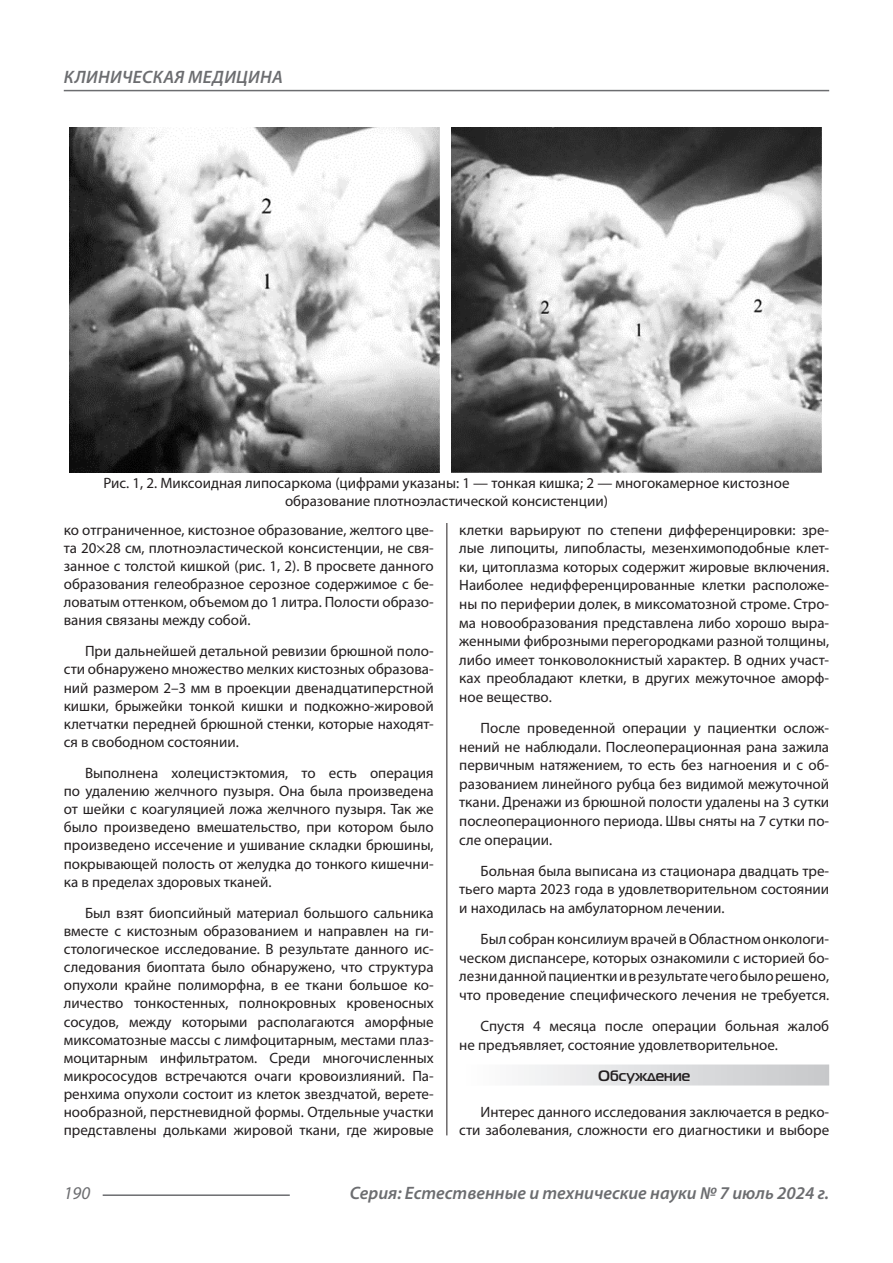
<style>
.page{position:relative;width:893px;height:1263px;background:#fff}
.page>*{position:absolute;margin:0;border:0;box-sizing:border-box;transform-origin:0 0}
.t1{font:italic 600 18px "Myriad Pro";color:#6c6d70}
.t2{font:italic 600 18px "Myriad Pro";letter-spacing:.02em;color:#6c6d70}
.t3{font:italic 18px "Myriad Pro";color:#6c6d70}
.Статья_текст{font:15px/18.1px "Myriad Pro";color:#231f20;text-align:justify}
.Статья_подзаголовок{font:700 15px "Magistral C";color:#231f20}
</style>
<div class="page">
<hr style="left:446px;top:128px;width:1px;height:1007px;background:#231f20">
<hr style="left:103px;top:1194px;width:187px;height:2px;background:#6c6d70">
<hr style="left:64px;top:90px;width:765px;height:1px;background:#6c6d70">
<div style="left:459px;top:1064px;width:370px;height:21px;background:linear-gradient(to right,#fefeff,#c6c8ca)"></div>
<div style="left:440px;top:506px;width:14px;height:17px;background:#fff"></div>
<div style="left:64px;top:128px;width:765px;height:378px;background:#fff"></div>
<img style="left:70px;top:128px;width:370px;height:344px">
<img style="left:452px;top:128px;width:370px;height:344px">
<p class="t2" style="left:64px;top:66px;width:220px">КЛИНИЧЕСКАЯ МЕДИЦИНА</p>
<p class="Статья_текст" style="left:103px;top:474px;width:688px;text-align:center">Рис. 1, 2. Миксоидная липосаркома (цифрами указаны: 1 — тонкая кишка; 2 — многокамерное кистозное образование плотноэластической консистенции)</p>
<p class="Статья_текст" style="left:64px;top:520px;width:371px">ко отграниченное, кистозное образование, желтого цве&shy;та 20×28 см, плотноэластической консистенции, не свя&shy;занное с толстой кишкой (рис. 1, 2). В просвете данного образования гелеобразное серозное содержимое с бе&shy;ловатым оттенком, объемом до 1 литра. Полости образо&shy;вания связаны между собой.</p>
<p class="Статья_текст" style="left:64px;top:642px;width:371px;text-indent:21px">При дальнейшей детальной ревизии брюшной поло&shy;сти обнаружено множество мелких кистозных образова&shy;ний размером 2–3 мм в проекции двенадцатиперстной кишки, брыжейки тонкой кишки и подкожно-жировой клетчатки передней брюшной стенки, которые находят&shy;ся в свободном состоянии.</p>
<p class="Статья_текст" style="left:64px;top:763px;width:371px;text-indent:21px">Выполнена холецистэктомия, то есть операция по удалению желчного пузыря. Она была произведена от шейки с коагуляцией ложа желчного пузыря. Так же было произведено вмешательство, при котором было произведено иссечение и ушивание складки брюшины, покрывающей полость от желудка до тонкого кишечни&shy;ка в пределах здоровых тканей.</p>
<p class="Статья_текст" style="left:64px;top:903px;width:371px;text-indent:21px">Был взят биопсийный материал большого сальника вместе с кистозным образованием и направлен на ги&shy;стологическое исследование. В результате данного ис&shy;следования биоптата было обнаружено, что структура опухоли крайне полиморфна, в ее ткани большое ко&shy;личество тонкостенных, полнокровных кровеносных сосудов, между которыми располагаются аморфные миксоматозные массы с лимфоцитарным, местами плаз&shy;моцитарным инфильтратом. Среди многочисленных микрососудов встречаются очаги кровоизлияний. Па&shy;ренхима опухоли состоит из клеток звездчатой, верете&shy;нообразной, перстневидной формы. Отдельные участки представлены дольками жировой ткани, где жировые</p>
<p class="Статья_текст" style="left:459px;top:520px;width:371px;line-height:18.6px">клетки варьируют по степени дифференцировки: зре&shy;лые липоциты, липобласты, мезенхимоподобные клет&shy;ки, цитоплазма которых содержит жировые включения.<br>Наиболее недифференцированные клетки расположе&shy;ны по периферии долек, в миксоматозной строме. Стро&shy;ма новообразования представлена либо хорошо выра&shy;женными фиброзными перегородками разной толщины, либо имеет тонковолокнистый характер. В одних участ&shy;ках преобладают клетки, в других межуточное аморф&shy;ное вещество.</p>
<p class="Статья_текст" style="left:459px;top:718px;width:371px;line-height:18.6px;text-indent:21px">После проведенной операции у пациентки ослож&shy;нений не наблюдали. Послеоперационная рана зажила первичным натяжением, то есть без нагноения и с об&shy;разованием линейного рубца без видимой межуточной ткани. Дренажи из брюшной полости удалены на 3 сутки послеоперационного периода. Швы сняты на 7 сутки по&shy;сле операции.</p>
<p class="Статья_текст" style="left:459px;top:861px;width:371px;line-height:18.6px;text-indent:21px">Больная была выписана из стационара двадцать тре&shy;тьего марта 2023 года в удовлетворительном состоянии и находилась на амбулаторном лечении.</p>
<p class="Статья_текст" style="left:459px;top:930px;width:371px;line-height:18.6px;text-indent:21px">Был собран консилиум врачей в Областном онкологи&shy;ческом диспансере, которых ознакомили с историей бо&shy;лезни данной пациентки и в результате чего было решено, что проведение специфического лечения не требуется.</p>
<p class="Статья_текст" style="left:459px;top:1017px;width:371px;line-height:18.6px;text-indent:21px">Спустя 4 месяца после операции больная жалоб не предъявляет, состояние удовлетворительное.</p>
<p class="Статья_подзаголовок" style="left:598px;top:1067px;width:93px">Обсуждение</p>
<p class="Статья_текст" style="left:459px;top:1102px;width:371px;line-height:18.6px;text-align:right">Интерес данного исследования заключается в редко&shy;сти заболевания, сложности его диагностики и выборе</p>
<p class="t3" style="left:64px;top:1182px;width:28px">190</p>
<p class="t1" style="left:350px;top:1182px;width:481px">Серия: Естественные и технические науки № 7 июль 2024 г.</p>
</div>
